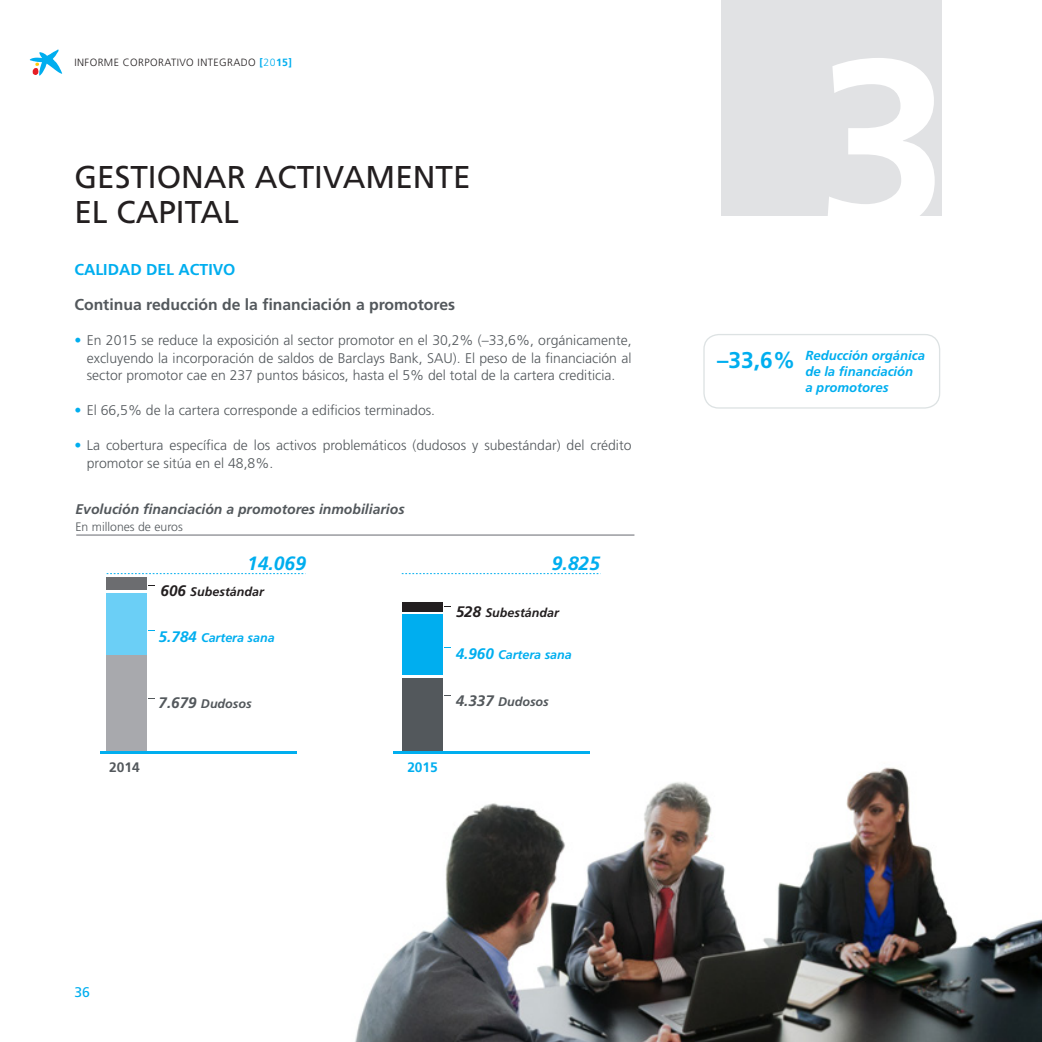
<style>
.page{position:relative;width:1042px;height:1042px;background:#fff}
.page>*{position:absolute;margin:0;border:0;box-sizing:border-box;transform-origin:0 0}
.t1{font:700 238.88px "Frutiger LT Std";color:#fff}
.Text_Esp{font:31.5px/35px "Frutiger LT Std";color:#231f20}
.t2{font:700 22.75px "Frutiger LT Std";color:#00aeef}
.t3{font:italic 700 19.25px "Frutiger LT Std";color:#00aeef}
.Text_Esp-2{font:700 15.75px "Frutiger LT Std";color:#53585c}
.Text_Esp-3{font:700 15.75px "Frutiger LT Std";color:#00aeef}
.t4{font:300 14px/17.5px "Frutiger LT Std";color:#53585c;text-align:justify}
.t5{font:italic 700 14px "Frutiger LT Std";color:#53585c}
.t6{font:14px "Frutiger LT Std";color:#00aeef}
.t7{font:700 13.83px "Frutiger LT Std";color:#53585c}
.t8{font:700 13.83px "Frutiger LT Std";color:#00aeef}
.t9{font:italic 700 13.12px/15.8px "Frutiger LT Std";color:#00aeef}
.t10{font:italic 700 12.6px "Frutiger LT Std";color:#00aeef}
.t11{font:italic 700 12.6px "Frutiger LT Std";color:#231f20}
.t12{font:italic 700 12.6px "Frutiger LT Std";color:#53585c}
.Titol_grafics{font:300 12.25px "Frutiger LT Std";color:#53585c}
.t13{font:300 10.5px "Frutiger LT Std";letter-spacing:.04em;color:#231f20}
.s1{font-weight:700;color:#00aeef}
.s2{color:#00aeef}
.s3{font-size:15.22px}
</style>
<div class="page">
<svg style="left:30px;top:50px;width:32px;height:26px"></svg>
<img style="left:355px;top:751px;width:687px;height:291px">
<div style="left:721px;top:0;width:221px;height:216px;background:#e1e2e4"></div>
<div style="left:402px;top:614px;width:41px;height:60px;background:#00aeef"></div>
<div style="left:402px;top:602px;width:41px;height:9px;background:#231f20"></div>
<div style="left:402px;top:678px;width:41px;height:75px;background:#53585c"></div>
<div style="left:106px;top:656px;width:40px;height:96px;background:#a8a9ad"></div>
<div style="left:106px;top:593px;width:40px;height:61px;background:#6bcff6"></div>
<div style="left:106px;top:577px;width:40px;height:13px;background:#6c6d70"></div>
<svg style="left:107px;top:573px;width:197px;height:1px"></svg>
<svg style="left:402px;top:573px;width:197px;height:1px"></svg>
<hr style="left:100px;top:751px;width:197px;height:3px;background:#00aeef">
<hr style="left:393px;top:751px;width:196px;height:3px;background:#00aeef">
<hr style="left:76px;top:534px;width:558px;height:2px;background:#a8a9ad">
<div style="left:703px;top:334px;width:237px;height:75px;border:1px solid #dde2e3;border-radius:15px"></div>
<p class="t13" style="left:74px;top:57px;width:219px">INFORME CORPORATIVO INTEGRADO <span class="s1">[</span><span class="s2">20</span><span class="s1">15]</span></p>
<p class="Text_Esp" style="left:74px;top:159px;width:398px">GESTIONAR ACTIVAMENTE<br>EL CAPITAL</p>
<p class="Text_Esp-3" style="left:74px;top:260px;width:163px">CALIDAD DEL ACTIVO</p>
<p class="Text_Esp-2" style="left:74px;top:295px;width:382px">Continua reducción de la financiación a promotores</p>
<p class="t4" style="left:87px;top:332px;width:546px;text-indent:-12px"><span class="s2">•</span> En 2015 se reduce la exposición al sector promotor en el 30,2% (–33,6%, orgánicamente, excluyendo la incorporación de saldos de Barclays Bank, SAU). El peso de la financiación al sector promotor cae en 237 puntos básicos, hasta el 5% del total de la cartera crediticia.</p>
<p class="t4" style="left:74px;top:402px;width:362px"><span class="s2">•</span> El 66,5% de la cartera corresponde a edificios terminados.</p>
<p class="t4" style="left:87px;top:437px;width:546px;text-indent:-12px"><span class="s2">•</span> La cobertura específica de los activos problemáticos (dudosos y subestándar) del crédito promotor se sitúa en el 48,8%.</p>
<p class="t5" style="left:75px;top:500px;width:331px">Evolución financiación a promotores inmobiliarios</p>
<p class="Titol_grafics" style="left:75px;top:519px;width:109px">En millones de euros</p>
<p class="t3" style="left:247px;top:551px;width:60px">14.069</p>
<p class="t3" style="left:552px;top:551px;width:50px">9.825</p>
<p class="t11" style="left:161px;top:584px;width:105px"><span class="s3">606</span> Subestándar</p>
<p class="t10" style="left:159px;top:630px;width:118px"><span class="s3">5.784</span> Cartera sana</p>
<p class="t12" style="left:159px;top:696px;width:95px"><span class="s3">7.679</span> Dudosos</p>
<p class="t11" style="left:456px;top:605px;width:105px"><span class="s3">528</span> Subestándar</p>
<p class="t10" style="left:456px;top:647px;width:118px"><span class="s3">4.960</span> Cartera sana</p>
<p class="t12" style="left:456px;top:694px;width:95px"><span class="s3">4.337</span> Dudosos</p>
<p class="t7" style="left:109px;top:759px;width:32px">2014</p>
<p class="t8" style="left:407px;top:759px;width:32px">2015</p>
<p class="t6" style="left:74px;top:983px;width:17px">36</p>
<p class="t1" style="left:816px;top:4px;width:134px">3</p>
<p class="t2" style="left:717px;top:346px;width:80px">–33,6%</p>
<p class="t9" style="left:805px;top:348px;width:121px">Reducción orgánica de la financiación<br>a promotores</p>
</div>
